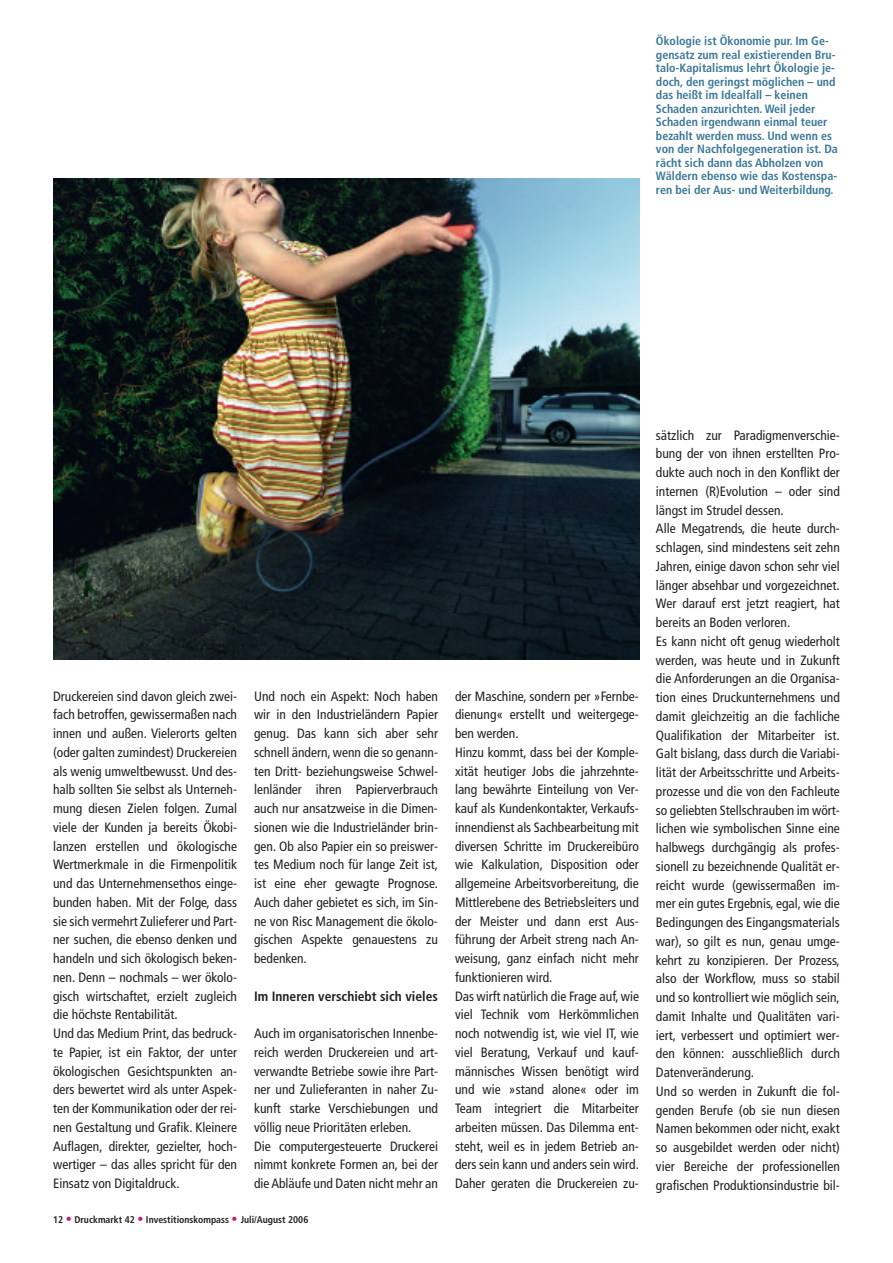
<style>
.page{position:relative;width:893px;height:1263px;background:#fff}
.page>*{position:absolute;margin:0;border:0;box-sizing:border-box;transform-origin:0 0}
.t1{font:condensed 13.5px/18.8px "Frutiger";color:#231f20}
.t2{font:700 condensed 13.5px "Frutiger";color:#231f20}
.t3{font:700 condensed 12px/13.5px "Frutiger";color:#3b7897}
.t4{font:700 condensed 9.75px "Frutiger";color:#231f20}
.s1{font-size:12px;color:#c61881}
</style>
<div class="page">
<img style="left:53px;top:179px;width:586px;height:480px">
<p class="t3" style="left:656px;top:35px;width:183px">Ökologie ist Ökonomie pur. Im Ge&shy;gensatz zum real existierenden Bru&shy;talo-Kapitalismus lehrt Ökologie je&shy;doch, den geringst möglichen – und das heißt im Idealfall – keinen Schaden anzurichten. Weil jeder Schaden irgendwann einmal teuer bezahlt werden muss. Und wenn es von der Nachfolgegeneration ist. Da rächt sich dann das Abholzen von Wäldern ebenso wie das Kostenspa&shy;ren bei der Aus- und Weiterbildung.</p>
<p class="t1" style="left:53px;top:687px;width:185px">Druckereien sind davon gleich zwei&shy;fach betroffen, gewissermaßen nach innen und außen. Vielerorts gelten (oder galten zumindest) Druckereien als wenig umweltbewusst. Und des&shy;halb sollten Sie selbst als Unterneh&shy;mung diesen Zielen folgen. Zumal viele der Kunden ja bereits Ökobi&shy;lanzen erstellen und ökologische Wertmerkmale in die Firmenpolitik und das Unternehmensethos einge&shy;bunden haben. Mit der Folge, dass sie sich vermehrt Zulieferer und Part&shy;ner suchen, die ebenso denken und handeln und sich ökologisch beken&shy;nen. Denn – nochmals – wer ökolo&shy;gisch wirtschaftet, erzielt zugleich die höchste Rentabilität.<br>Und das Medium Print, das bedruck&shy;te Papier, ist ein Faktor, der unter ökologischen Gesichtspunkten an&shy;ders bewertet wird als unter Aspek&shy;ten der Kommunikation oder der rei&shy;nen Gestaltung und Grafik. Kleinere Auflagen, direkter, gezielter, hoch&shy;wertiger – das alles spricht für den Einsatz von Digitaldruck.</p>
<p class="t1" style="left:254px;top:687px;width:185px;text-align:justify">Und noch ein Aspekt: Noch haben wir in den Industrieländern Papier genug. Das kann sich aber sehr schnell ändern, wenn die so genann&shy;ten Dritt- beziehungsweise Schwel&shy;lenländer ihren Papierverbrauch auch nur ansatzweise in die Dimen&shy;sionen wie die Industrieländer brin&shy;gen. Ob also Papier ein so preiswer&shy;tes Medium noch für lange Zeit ist, ist eine eher gewagte Prognose.<br>Auch daher gebietet es sich, im Sin&shy;ne von Risc Management die ökolo&shy;gischen Aspekte genauestens zu bedenken.</p>
<p class="t2" style="left:254px;top:990px;width:185px">Im Inneren verschiebt sich vieles</p>
<p class="t1" style="left:254px;top:1025px;width:185px">Auch im organisatorischen Innenbe&shy;reich werden Druckereien und art&shy;verwandte Betriebe sowie ihre Part&shy;ner und Zulieferanten in naher Zu&shy;kunft starke Verschiebungen und völlig neue Prioritäten erleben.<br>Die computergesteuerte Druckerei nimmt konkrete Formen an, bei der die Abläufe und Daten nicht mehr an</p>
<p class="t4" style="left:53px;top:1216px;width:257px">12 <span class="s1">•</span> Druckmarkt 42 <span class="s1">•</span> Investitionskompass <span class="s1">•</span> Juli/August 2006</p>
<p class="t1" style="left:455px;top:687px;width:185px">der Maschine, sondern per »Fernbe&shy;dienung« erstellt und weitergege&shy;ben werden.<br>Hinzu kommt, dass bei der Komple&shy;xität heutiger Jobs die jahrzehnte&shy;lang bewährte Einteilung von Ver&shy;kauf als Kundenkontakter, Verkaufs&shy;innendienst als Sachbearbeitung mit diversen Schritte im Druckereibüro wie Kalkulation, Disposition oder allgemeine Arbeitsvorbereitung, die Mittlerebene des Betriebsleiters und der Meister und dann erst Aus&shy;führung der Arbeit streng nach An&shy;weisung, ganz einfach nicht mehr funktionieren wird.<br>Das wirft natürlich die Frage auf, wie viel Technik vom Herkömmlichen noch notwendig ist, wie viel IT, wie viel Beratung, Verkauf und kauf&shy;männisches Wissen benötigt wird und wie »stand alone« oder im Team integriert die Mitarbeiter arbeiten müssen. Das Dilemma ent&shy;steht, weil es in jedem Betrieb an&shy;ders sein kann und anders sein wird.<br>Daher geraten die Druckereien zu-</p>
<p class="t1" style="left:656px;top:427px;width:185px">sätzlich zur Paradigmenverschie&shy;bung der von ihnen erstellten Pro&shy;dukte auch noch in den Konflikt der internen (R)Evolution – oder sind längst im Strudel dessen.<br>Alle Megatrends, die heute durch&shy;schlagen, sind mindestens seit zehn Jahren, einige davon schon sehr viel länger absehbar und vorgezeichnet.<br>Wer darauf erst jetzt reagiert, hat bereits an Boden verloren.<br>Es kann nicht oft genug wiederholt werden, was heute und in Zukunft die Anforderungen an die Organisa&shy;tion eines Druckunternehmens und damit gleichzeitig an die fachliche Qualifikation der Mitarbeiter ist.<br>Galt bislang, dass durch die Variabi&shy;lität der Arbeitsschritte und Arbeits&shy;prozesse und die von den Fachleute so geliebten Stellschrauben im wört&shy;lichen wie symbolischen Sinne eine halbwegs durchgängig als profes&shy;sionell zu bezeichnende Qualität er&shy;reicht wurde (gewissermaßen im&shy;mer ein gutes Ergebnis, egal, wie die Bedingungen des Eingangsmaterials war), so gilt es nun, genau umge&shy;kehrt zu konzipieren. Der Prozess, also der Workflow, muss so stabil und so kontrolliert wie möglich sein, damit Inhalte und Qualitäten vari&shy;iert, verbessert und optimiert wer&shy;den können: ausschließlich durch Datenveränderung.<br>Und so werden in Zukunft die fol&shy;genden Berufe (ob sie nun diesen Namen bekommen oder nicht, exakt so ausgebildet werden oder nicht) vier Bereiche der professionellen grafischen Produktionsindustrie bil-</p>
</div>
